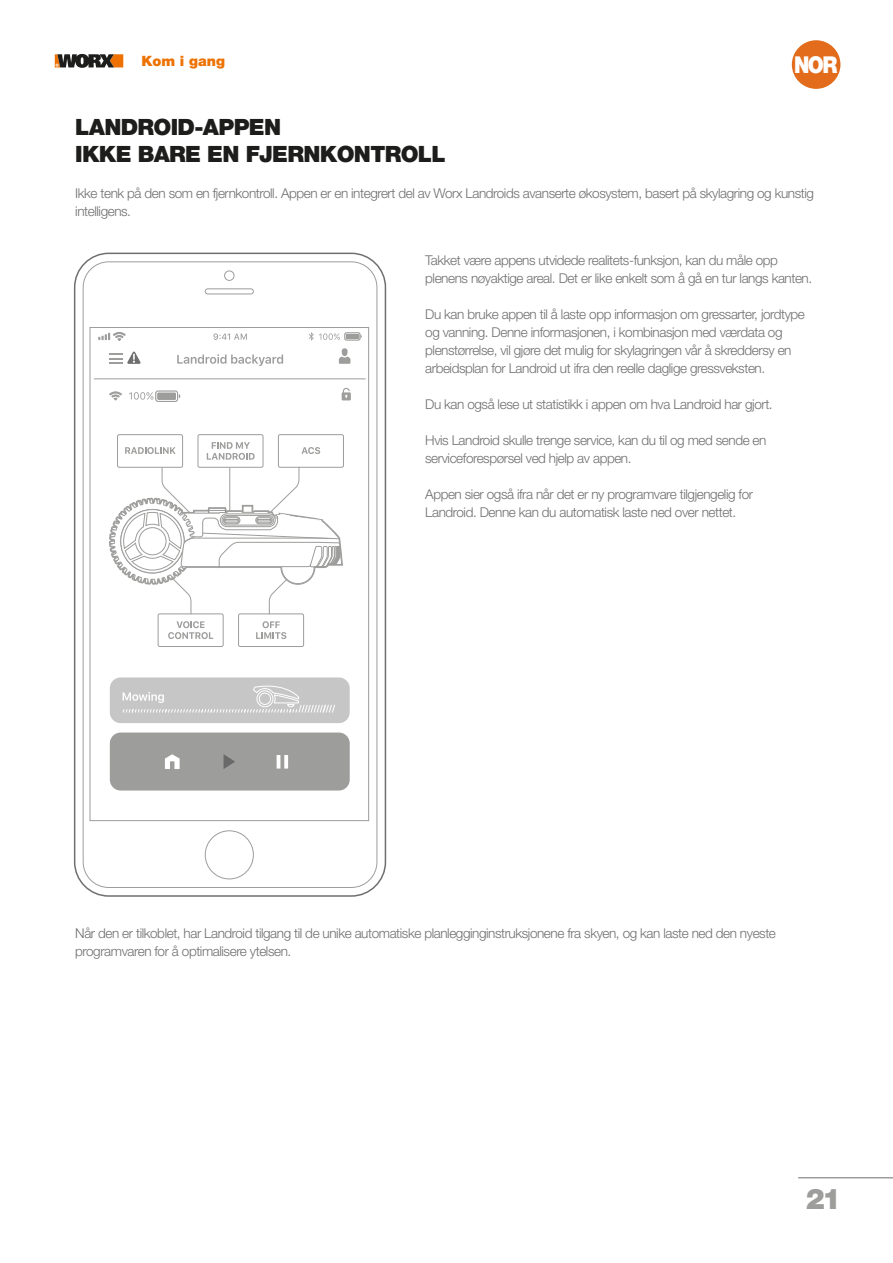
<style>
.page{position:relative;width:893px;height:1263px;background:#fff}
.page>*{position:absolute;margin:0;border:0;box-sizing:border-box;transform-origin:0 0}
.t1{font:900 28.5px "Helvetica Neue LT Std";color:#9d9d9c}
.t2{font:900 23.25px "Helvetica Neue LT Std";color:#fff;scale:.87 1}
.t3{font:900 22.5px/27px "Helvetica Neue LT Std";letter-spacing:-.03em;color:#1d1d1b}
.t4{font:900 14.25px "Helvetica Neue LT Std";color:#ee7203}
.t5{font:300 13.5px/18px "Helvetica Neue LT Std";letter-spacing:-.03em;color:#706f6f}
</style>
<div class="page">
<div style="left:792px;top:40px;width:48px;height:49px;background:#e26c1b;border-radius:50%"></div>
<svg style="left:55px;top:54px;width:68px;height:14px"></svg>
<hr style="left:798px;top:1177px;width:95px;height:1px;background:#9d9d9c">
<div style="left:74px;top:253px;width:312px;height:644px;border:2px solid #706f6f;border-radius:34px"></div>
<div style="left:90px;top:327px;width:279px;height:494px;border:1px solid #9d9d9c"></div>
<div style="left:205px;top:830px;width:49px;height:49px;border:1px solid #9d9d9c;border-radius:50%"></div>
<div style="left:205px;top:288px;width:49px;height:6px;border:1px solid #9d9d9c;border-radius:3px"></div>
<div style="left:224px;top:271px;width:10px;height:10px;border:1px solid #9d9d9c;border-radius:50%"></div>
<svg style="left:177px;top:354px;width:106px;height:12px"></svg>
<svg style="left:309px;top:332px;width:31px;height:9px"></svg>
<svg style="left:213px;top:333px;width:34px;height:7px"></svg>
<svg style="left:339px;top:348px;width:11px;height:16px"></svg>
<svg style="left:109px;top:352px;width:32px;height:12px"></svg>
<div style="left:155px;top:390px;width:23px;height:12px;border:1px solid #9d9d9c;border-radius:2px"></div>
<svg style="left:129px;top:391px;width:51px;height:10px"></svg>
<svg style="left:109px;top:391px;width:13px;height:10px"></svg>
<svg style="left:342px;top:388px;width:9px;height:12px"></svg>
<div style="left:110px;top:732px;width:240px;height:58px;background:#9d9d9c;border-radius:11px"></div>
<svg style="left:277px;top:755px;width:11px;height:13px"></svg>
<svg style="left:224px;top:754px;width:11px;height:15px"></svg>
<svg style="left:165px;top:754px;width:15px;height:15px"></svg>
<svg style="left:110px;top:677px;width:240px;height:46px;background:#cacaca"></svg>
<svg style="left:109px;top:434px;width:235px;height:213px"></svg>
<hr style="left:94px;top:378px;width:272px;height:1px;background:#9d9d9c">
<svg style="left:98px;top:332px;width:28px;height:9px"></svg>
<div style="left:344px;top:332px;width:16px;height:8px;border:1px solid #9d9d9c;border-radius:2px"></div>
<svg style="left:346px;top:334px;width:16px;height:5px"></svg>
<p class="t4" style="left:141px;top:53px;width:85px">Kom i gang</p>
<h2 class="t2" style="left:794px;top:51px;width:51px">NOR</h2>
<h3 class="t3" style="left:75px;top:114px;width:372px">LANDROID-APPEN<br>IKKE BARE EN FJERNKONTROLL</h3>
<p class="t5" style="left:75px;top:184px;width:740px">Ikke tenk på den som en fjernkontroll. Appen er en integrert del av Worx Landroids avanserte økosystem, basert på skylagring og kunstig intelligens.</p>
<p class="t5" style="left:425px;top:251px;width:388px">Takket være appens utvidede realitets-funksjon, kan du måle opp plenens nøyaktige areal. Det er like enkelt som å gå en tur langs kanten.</p>
<p class="t5" style="left:425px;top:305px;width:381px">Du kan bruke appen til å laste opp informasjon om gressarter, jordtype og vanning. Denne informasjonen, i kombinasjon med værdata og plenstørrelse, vil gjøre det mulig for skylagringen vår å skreddersy en arbeidsplan for Landroid ut ifra den reelle daglige gressveksten.</p>
<p class="t5" style="left:425px;top:395px;width:349px">Du kan også lese ut statistikk i appen om hva Landroid har gjort.</p>
<p class="t5" style="left:425px;top:431px;width:343px">Hvis Landroid skulle trenge service, kan du til og med sende en serviceforespørsel ved hjelp av appen.</p>
<p class="t5" style="left:425px;top:485px;width:329px">Appen sier også ifra når det er ny programvare tilgjengelig for<br>Landroid. Denne kan du automatisk laste ned over nettet.</p>
<p class="t5" style="left:75px;top:924px;width:702px">Når den er tilkoblet, har Landroid tilgang til de unike automatiske planlegginginstruksjonene fra skyen, og kan laste ned den nyeste programvaren for å optimalisere ytelsen.</p>
<h1 class="t1" style="left:806px;top:1182px;width:37px">21</h1>
</div>
